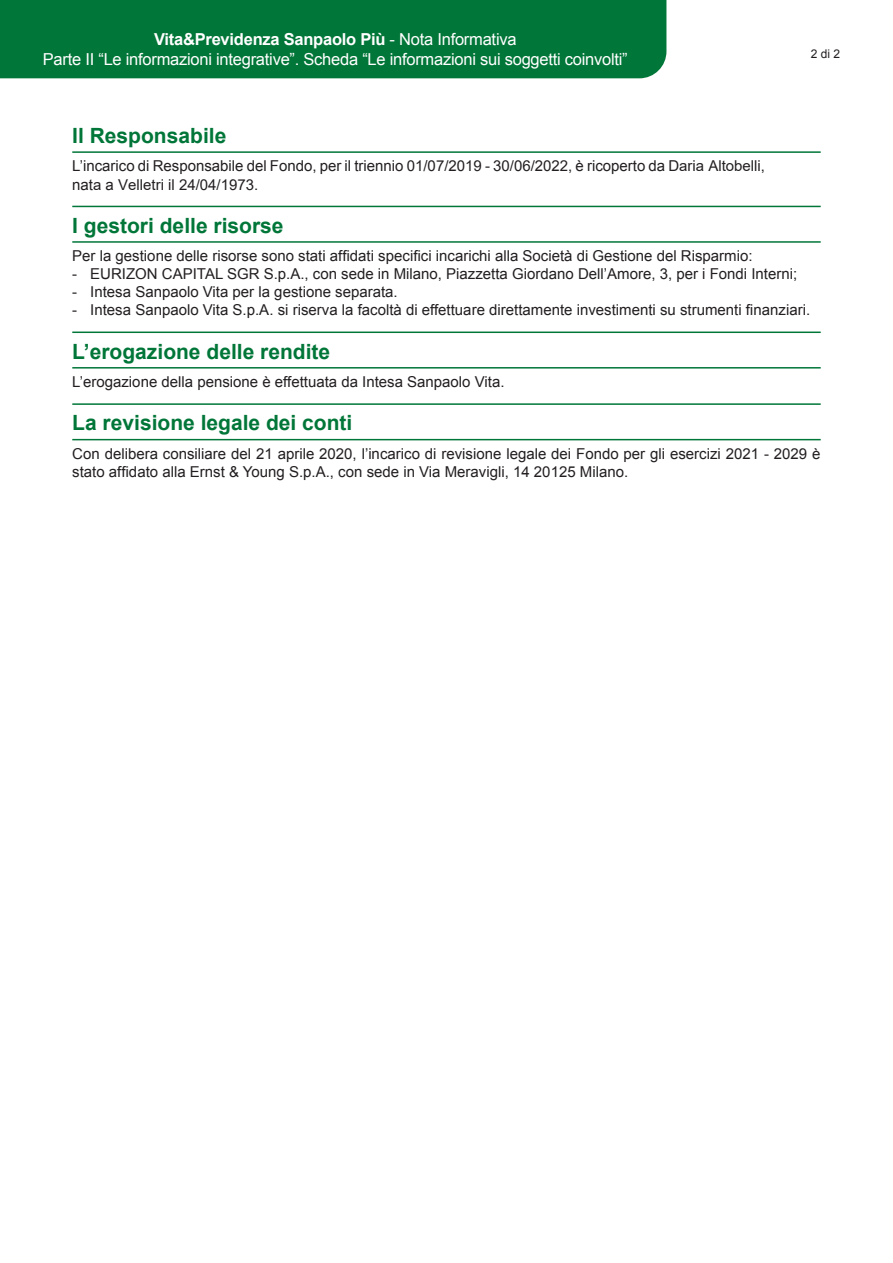
<style>
.page{position:relative;width:893px;height:1263px;background:#fff}
.page>*{position:absolute;margin:0;border:0;box-sizing:border-box;transform-origin:0 0}
.t1{font:700 21px "Arial";color:#007638}
.t2{font:16.5px/19.8px "Arial";letter-spacing:-.015em;color:#fff;text-align:center}
.t3{font:15px/18px "Arial";color:#231f20}
.t4{font:12px "Arial";color:#231f20}
.s1{font-weight:700}
.s2{font-style:inherit}
</style>
<div class="page">
<div style="left:0;top:0;width:666px;height:78px;background:#007638"></div>
<hr style="left:72px;top:151px;width:749px;height:2px;background:#007638">
<hr style="left:72px;top:206px;width:749px;height:1px;background:#007638">
<hr style="left:72px;top:241px;width:749px;height:2px;background:#007638">
<hr style="left:72px;top:331px;width:749px;height:2px;background:#007638">
<hr style="left:72px;top:367px;width:749px;height:2px;background:#007638">
<hr style="left:72px;top:403px;width:749px;height:2px;background:#007638">
<hr style="left:72px;top:439px;width:749px;height:1px;background:#007638">
<p class="t2" style="left:43px;top:30px;width:586px"><span class="s1">Vita&amp;Previdenza Sanpaolo Più</span> - Nota Informativa<br>Parte II “Le informazioni integrative”. Scheda “Le informazioni sui soggetti coinvolti”</p>
<p class="t4" style="left:811px;top:47px;width:31px">2 di 2</p>
<h1 class="t1" style="left:72px;top:124px;width:156px">Il Responsabile</h1>
<p class="t3" style="left:72px;top:157px;width:694px">L’incarico di Responsabile del Fondo, per il triennio <span class="s2">01/</span>0<span class="s2">7</span>/20<span class="s2">19</span> - <span class="s2">30</span>/0<span class="s2">6</span>/202<span class="s2">2</span>, è ricoperto da <span class="s2">Daria Altobelli</span>, nat<span class="s2">a</span> a <span class="s2">Velletri</span> il <span class="s2">24</span>/<span class="s2">04</span>/19<span class="s2">73</span>.</p>
<h1 class="t1" style="left:72px;top:214px;width:213px">I gestori delle risorse</h1>
<p class="t3" style="left:72px;top:247px;width:682px">Per la gestione delle risorse sono stati affidati specifici incarichi alla Società di Gestione del Risparmio:</p>
<p class="t3" style="left:72px;top:265px;width:726px">- EURIZON CAPITAL SGR S.p.A., con sede in Milano, Piazzetta Giordano Dell’Amore, 3, per i Fondi Interni;</p>
<p class="t3" style="left:72px;top:283px;width:327px">- Intesa Sanpaolo Vita per la gestione separata.</p>
<p class="t3" style="left:72px;top:301px;width:739px">- Intesa Sanpaolo Vita S.p.A. si riserva la facoltà di effettuare direttamente investimenti su strumenti finanziari.</p>
<h1 class="t1" style="left:72px;top:340px;width:259px">L’erogazione delle rendite</h1>
<p class="t3" style="left:72px;top:373px;width:434px">L’erogazione della pensione è effettuata da Intesa Sanpaolo Vita.</p>
<h1 class="t1" style="left:72px;top:411px;width:282px">La revisione legale dei conti</h1>
<p class="t3" style="left:72px;top:445px;width:750px">Con delibera consiliare del 21 aprile 2020, l’incarico di revisione legale dei Fondo per gli esercizi 2021 - 2029 è stato affidato alla Ernst &amp; Young S.p.A., con sede in Via Meravigli, 14 20125 Milano.</p>
</div>
